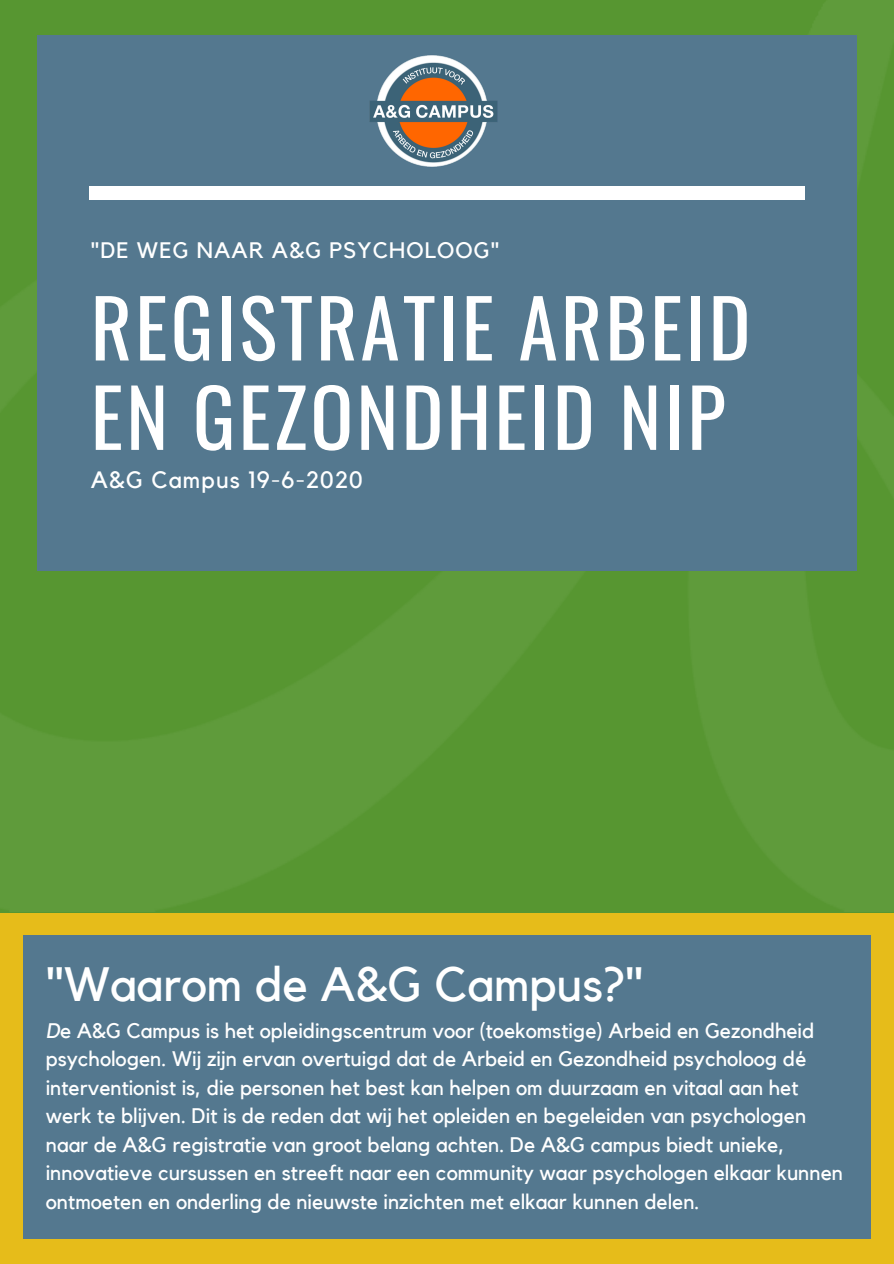
<style>
.page{position:relative;width:894px;height:1264px;background:#fff}
.page>*{position:absolute;margin:0;border:0;box-sizing:border-box;transform-origin:0 0}
.t1{font:79.35px/89.4px "Oswald";letter-spacing:.04em;color:#fff}
.t2{font:48px "Kollektif";color:#fff}
.t3{font:23.55px "Kollektif";letter-spacing:.05em;color:#fff}
.t4{font:22.35px "Kollektif";letter-spacing:.05em;color:#fff}
.t5{font:21px/28.5px "Kollektif";color:#fff}
.s1{font-style:italic}
</style>
<div class="page">
<div style="left:0;top:0;width:893px;height:1263px;background:#e6bc1a"></div>
<img style="left:0;top:0;width:893px;height:911px">
<div style="left:37px;top:35px;width:820px;height:536px;background:#54788f"></div>
<div style="left:89px;top:186px;width:715px;height:13px;background:#fff"></div>
<div style="left:23px;top:935px;width:847px;height:303px;background:#54788f"></div>
<img style="left:369px;top:55px;width:129px;height:112px">
<p class="t4" style="left:91px;top:240px;width:410px">"DE WEG NAAR A&amp;G PSYCHOLOOG"</p>
<h1 class="t1" style="left:91px;top:280px;width:661px">REGISTRATIE ARBEID<br>EN GEZONDHEID NIP</h1>
<p class="t3" style="left:91px;top:469px;width:274px">A&amp;G Campus 19-6-2020</p>
<h2 class="t2" style="left:46px;top:962px;width:599px">"Waarom de A&amp;G Campus?"</h2>
<p class="t5" style="left:46px;top:1017px;width:798px"><span class="s1">D</span>e A&amp;G Campus is het opleidingscentrum voor (toekomstige) Arbeid en Gezondheid psychologen. Wij zijn ervan overtuigd dat de Arbeid en Gezondheid psycholoog dé interventionist is, die personen het best kan helpen om duurzaam en vitaal aan het werk te blijven. Dit is de reden dat wij het opleiden en begeleiden van psychologen naar de A&amp;G registratie van groot belang achten. De A&amp;G campus biedt unieke, innovatieve cursussen en streeft naar een community waar psychologen elkaar kunnen ontmoeten en onderling de nieuwste inzichten met elkaar kunnen delen.</p>
</div>
